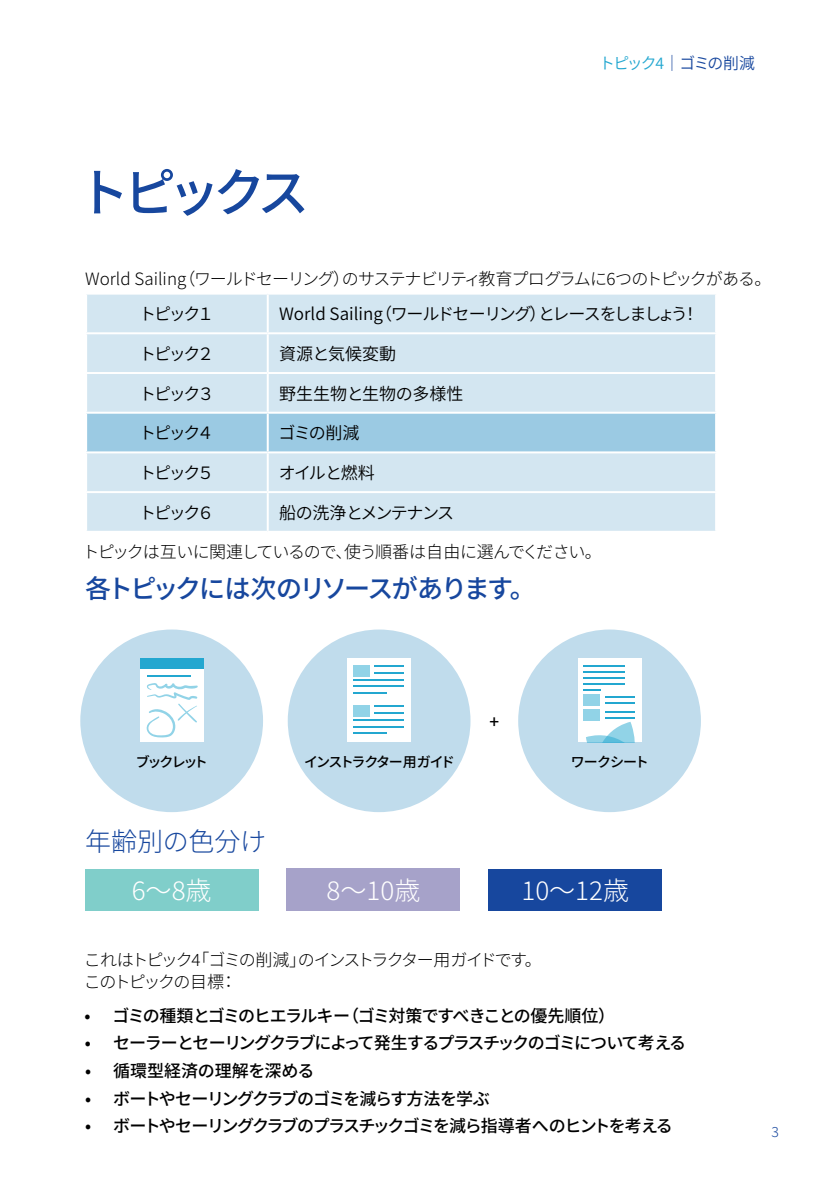
<style>
.page{position:relative;width:840px;height:1191px;background:#fff}
.page>*{position:absolute;margin:0;border:0;box-sizing:border-box;transform-origin:0 0}
.t1{font:500 52px "Source Han Sans JP";letter-spacing:-.14em;color:#17479e}
.t2{font:500 26px "Source Han Sans JP";letter-spacing:-.105em;color:#17479e}
.t3{font:300 26px "Source Han Sans JP";color:#fff}
.t4{font:300 26px "Source Han Sans JP";color:#17479e}
.t5{font:500 17px "Source Han Sans JP";letter-spacing:-.08em;color:#000}
.t6{font:17px "Source Han Sans JP";letter-spacing:-.09em;color:#000}
.t7{font:300 17px "Source Han Sans JP";letter-spacing:-.075em;color:#000}
.t8{font:300 17px/22px "Source Han Sans JP";letter-spacing:-.095em;color:#000}
.t9{font:17px "Source Han Sans JP";letter-spacing:-.065em;color:#000}
.t10{font:300 17px "Source Han Sans JP";letter-spacing:-.055em;color:#000}
.t11{font:17px "Source Han Sans JP";color:#000}
.t12{font:500 17px "Source Han Sans JP";color:#000}
.t13{font:16px "Source Han Sans JP";letter-spacing:-.1em;color:#17479e}
.t14{font:500 14px "Source Han Sans JP";letter-spacing:-.13em;color:#000}
.t15{font:300 14px "Source Han Sans JP";color:#17479e}
.s1{color:#23a7d0}
</style>
<div class="page">
<div style="left:87px;top:295px;width:627px;height:236px;background:#d3e6f1"></div>
<div style="left:87px;top:414px;width:627px;height:37px;background:#9bcae3"></div>
<hr style="left:266px;top:295px;width:2px;height:37px;background:#fff">
<hr style="left:85px;top:332px;width:182px;height:2px;background:#fff">
<hr style="left:267px;top:332px;width:449px;height:2px;background:#fff">
<hr style="left:266px;top:334px;width:2px;height:38px;background:#fff">
<hr style="left:85px;top:372px;width:182px;height:2px;background:#fff">
<hr style="left:267px;top:372px;width:449px;height:2px;background:#fff">
<hr style="left:266px;top:374px;width:2px;height:38px;background:#fff">
<hr style="left:85px;top:412px;width:182px;height:2px;background:#fff">
<hr style="left:267px;top:412px;width:449px;height:2px;background:#fff">
<hr style="left:266px;top:414px;width:2px;height:37px;background:#fff">
<hr style="left:85px;top:451px;width:182px;height:2px;background:#fff">
<hr style="left:267px;top:451px;width:449px;height:2px;background:#fff">
<hr style="left:266px;top:453px;width:2px;height:38px;background:#fff">
<hr style="left:85px;top:491px;width:182px;height:2px;background:#fff">
<hr style="left:267px;top:491px;width:449px;height:2px;background:#fff">
<hr style="left:266px;top:493px;width:2px;height:38px;background:#fff">
<div style="left:80px;top:629px;width:183px;height:183px;background:#c0dcec;border-radius:50%"></div>
<div style="left:140px;top:658px;width:63px;height:84px;background:#fff"></div>
<div style="left:140px;top:658px;width:63px;height:11px;background:#23a7d0"></div>
<svg style="left:146px;top:683px;width:52px;height:54px"></svg>
<hr style="left:147px;top:675px;width:44px;height:1px;background:#23a7d0">
<div style="left:287px;top:629px;width:183px;height:183px;background:#c0dcec;border-radius:50%"></div>
<div style="left:347px;top:658px;width:63px;height:84px;background:#fff"></div>
<div style="left:353px;top:705px;width:17px;height:12px;background:#91d3e7"></div>
<hr style="left:374px;top:705px;width:30px;height:2px;background:#23a7d0">
<hr style="left:374px;top:712px;width:30px;height:1px;background:#23a7d0">
<hr style="left:353px;top:719px;width:51px;height:1px;background:#23a7d0">
<hr style="left:353px;top:726px;width:51px;height:1px;background:#23a7d0">
<hr style="left:353px;top:732px;width:33px;height:2px;background:#23a7d0">
<div style="left:353px;top:665px;width:17px;height:11px;background:#91d3e7"></div>
<hr style="left:374px;top:665px;width:30px;height:1px;background:#23a7d0">
<hr style="left:374px;top:672px;width:30px;height:1px;background:#23a7d0">
<hr style="left:353px;top:679px;width:51px;height:1px;background:#23a7d0">
<hr style="left:353px;top:685px;width:51px;height:2px;background:#23a7d0">
<hr style="left:353px;top:692px;width:33px;height:1px;background:#23a7d0">
<div style="left:518px;top:629px;width:182px;height:183px;background:#c0dcec;border-radius:50%"></div>
<div style="left:577px;top:658px;width:64px;height:84px;background:#fff"></div>
<div style="left:583px;top:709px;width:17px;height:11px;background:#91d3e7"></div>
<hr style="left:604px;top:711px;width:30px;height:1px;background:#23a7d0">
<hr style="left:604px;top:717px;width:30px;height:1px;background:#23a7d0">
<div style="left:583px;top:694px;width:17px;height:11px;background:#91d3e7"></div>
<hr style="left:604px;top:696px;width:30px;height:1px;background:#23a7d0">
<hr style="left:604px;top:702px;width:30px;height:1px;background:#23a7d0">
<hr style="left:583px;top:665px;width:41px;height:1px;background:#23a7d0">
<hr style="left:583px;top:671px;width:41px;height:1px;background:#23a7d0">
<hr style="left:583px;top:677px;width:41px;height:2px;background:#23a7d0">
<hr style="left:583px;top:683px;width:41px;height:2px;background:#23a7d0">
<svg style="left:583px;top:689px;width:17px;height:1px"></svg>
<svg style="left:586px;top:722px;width:49px;height:20px"></svg>
<div style="left:85px;top:868px;width:173px;height:42px;background:#80ceca"></div>
<div style="left:287px;top:868px;width:173px;height:42px;background:#a6a2c9"></div>
<div style="left:488px;top:868px;width:173px;height:42px;background:#17479e"></div>
<h1 class="t1" style="left:77px;top:163px;width:233px">トピックス</h1>
<p class="t13" style="left:599px;top:55px;width:157px"><span class="s1">トピック4</span>｜ゴミの削減</p>
<p class="t7" style="left:85px;top:269px;width:687px">World Sailing（ワールドセーリング）のサステナビリティ教育プログラムに6つのトピックがある。</p>
<p class="t6" style="left:139px;top:304px;width:77px">トピック１</p>
<p class="t9" style="left:279px;top:304px;width:421px">World Sailing（ワールドセーリング）とレースをしましょう！</p>
<p class="t6" style="left:139px;top:344px;width:77px">トピック２</p>
<p class="t11" style="left:279px;top:344px;width:118px">資源と気候変動</p>
<p class="t6" style="left:139px;top:384px;width:77px">トピック３</p>
<p class="t11" style="left:279px;top:384px;width:186px">野生生物と生物の多様性</p>
<p class="t6" style="left:139px;top:423px;width:76px">トピック４</p>
<p class="t6" style="left:278px;top:423px;width:82px">ゴミの削減</p>
<p class="t6" style="left:139px;top:463px;width:77px">トピック５</p>
<p class="t6" style="left:279px;top:463px;width:97px">オイルと燃料</p>
<p class="t6" style="left:139px;top:503px;width:77px">トピック６</p>
<p class="t6" style="left:279px;top:503px;width:176px">船の洗浄とメンテナンス</p>
<p class="t10" style="left:83px;top:542px;width:520px">トピックは互いに関連しているので、使う順番は自由に選んでください。</p>
<h2 class="t2" style="left:85px;top:574px;width:452px">各トピックには次のリソースがあります。</h2>
<p class="t5" style="left:489px;top:711px;width:11px">+</p>
<p class="t14" style="left:136px;top:754px;width:73px">ブックレット</p>
<p class="t14" style="left:304px;top:754px;width:152px">インストラクター用ガイド</p>
<p class="t14" style="left:570px;top:754px;width:80px">ワークシート</p>
<h2 class="t4" style="left:85px;top:827px;width:182px">年齢別の色分け</h2>
<h2 class="t3" style="left:132px;top:875px;width:81px">6～8歳</h2>
<h2 class="t3" style="left:326px;top:876px;width:95px">8～10歳</h2>
<h2 class="t3" style="left:521px;top:875px;width:109px">10～12歳</h2>
<p class="t8" style="left:84px;top:949px;width:459px">これはトピック4「ゴミの削減」のインストラクター用ガイドです。このトピックの目標：</p>
<p class="t5" style="left:84px;top:1005px;width:531px">• ゴミの種類とゴミのヒエラルキー（ゴミ対策ですべきことの優先順位）</p>
<p class="t5" style="left:85px;top:1033px;width:602px">• セーラーとセーリングクラブによって発生するプラスチックのゴミについて考える</p>
<p class="t12" style="left:85px;top:1061px;width:231px">• 循環型経済の理解を深める</p>
<p class="t5" style="left:85px;top:1089px;width:406px">• ボートやセーリングクラブのゴミを減らす方法を学ぶ</p>
<p class="t5" style="left:85px;top:1116px;width:589px">• ボートやセーリングクラブのプラスチックゴミを減ら指導者へのヒントを考える</p>
<p class="t15" style="left:771px;top:1123px;width:9px">3</p>
</div>
